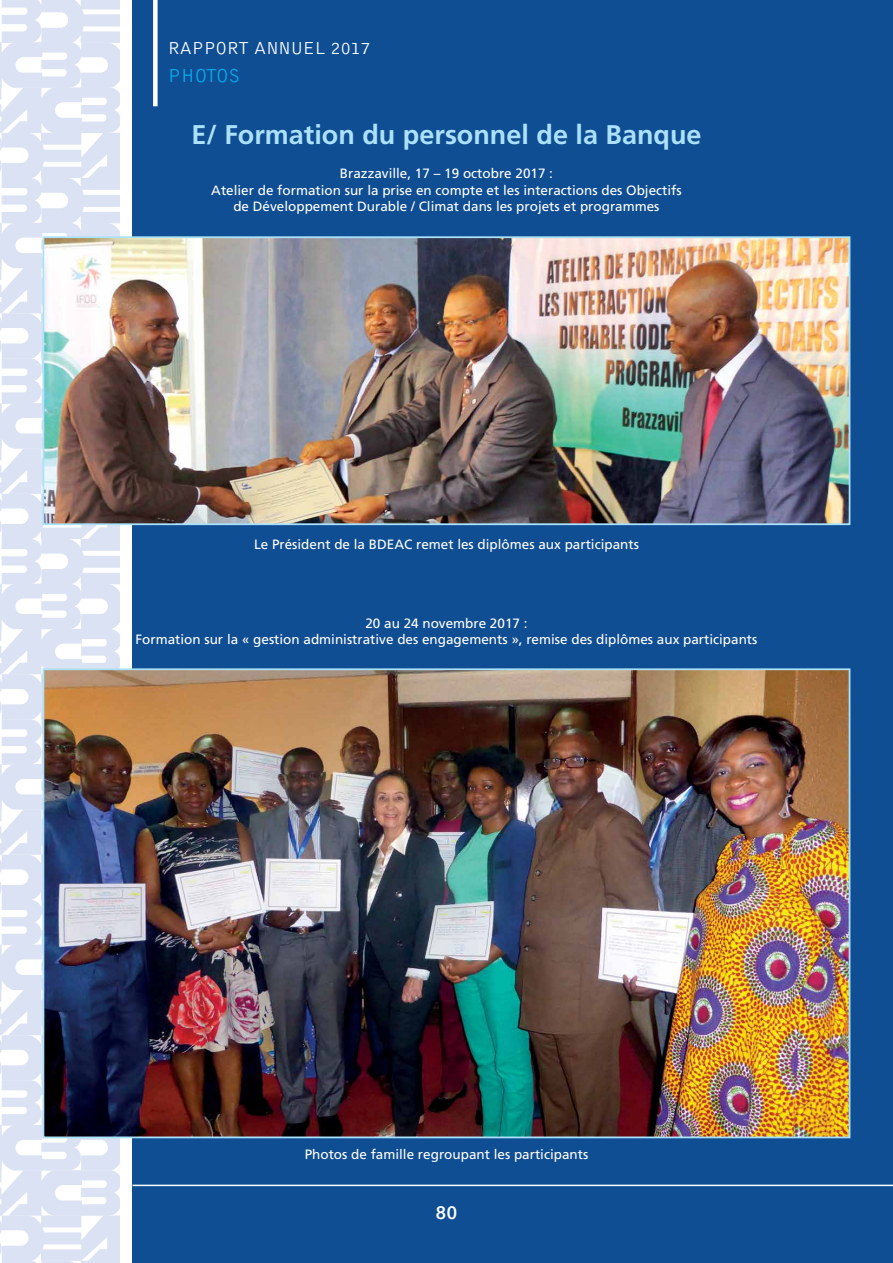
<style>
.page{position:relative;width:893px;height:1263px;background:#fff}
.page>*{position:absolute;margin:0;border:0;box-sizing:border-box;transform-origin:0 0}
.t1{font:700 27px "Frutiger LT Std";color:#abe1fa}
.t2{font:300 19.5px "Bell Gothic Std";color:#00aeef}
.t3{font:300 18px "Bell Gothic Std";color:#fff}
.t4{font:600 18px "Avenir Next";color:#fff}
.t5{font:13.5px/16.5px "Frutiger LT Std";color:#fff;text-align:center}
</style>
<div class="page">
<div style="left:133px;top:0;width:760px;height:1263px;background:#104e94"></div>
<svg style="left:0;top:0;width:119px;height:1263px"></svg>
<hr style="left:133px;top:1184px;width:760px;height:2px;background:#fff">
<div style="left:153px;top:0;width:5px;height:106px;background:#fff"></div>
<img style="left:46px;top:239px;width:801px;height:283px">
<div style="left:43px;top:236px;width:807px;height:289px;border:2px solid #abe1fa"></div>
<img style="left:46px;top:671px;width:801px;height:464px">
<div style="left:43px;top:668px;width:807px;height:470px;border:2px solid #abe1fa"></div>
<h3 class="t3" style="left:168px;top:38px;width:204px">RAPPORT ANNUEL 2017</h3>
<h2 class="t2" style="left:168px;top:66px;width:74px">PHOTOS</h2>
<h1 class="t1" style="left:191px;top:118px;width:512px">E/ Formation du personnel de la Banque</h1>
<p class="t5" style="left:211px;top:165px;width:472px">Brazzaville, 17 – 19 octobre 2017 :<br>Atelier de formation sur la prise en compte et les interactions des Objectifs de Développement Durable / Climat dans les projets et programmes</p>
<p class="t5" style="left:254px;top:536px;width:386px">Le Président de la BDEAC remet les diplômes aux participants</p>
<p class="t5" style="left:135px;top:615px;width:623px">20 au 24 novembre 2017 :<br>Formation sur la « gestion administrative des engagements », remise des diplômes aux participants</p>
<p class="t5" style="left:305px;top:1146px;width:285px">Photos de famille regroupant les participants</p>
<h3 class="t4" style="left:435px;top:1197px;width:23px">80</h3>
</div>
